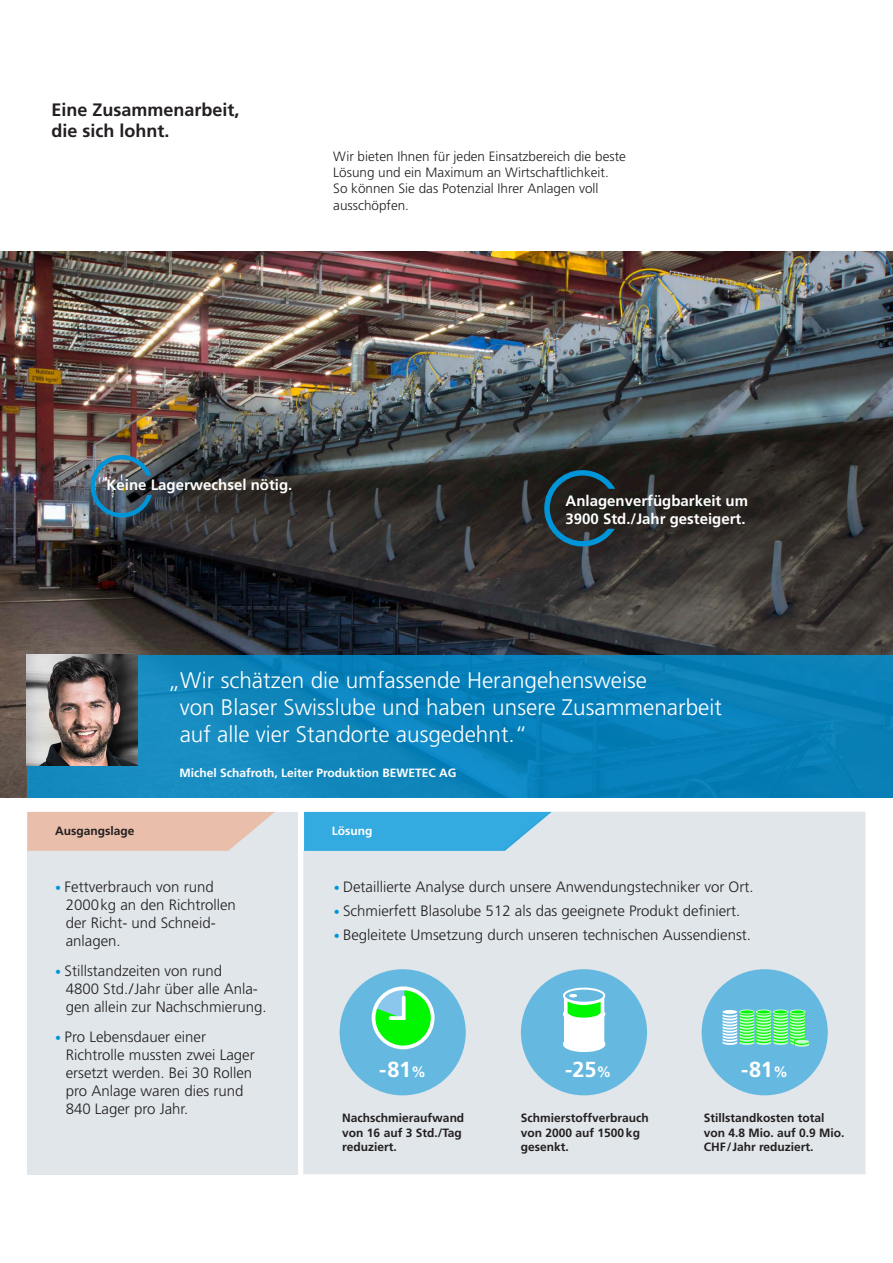
<style>
.page{position:relative;width:893px;height:1263px;background:#fff}
.page>*{position:absolute;margin:0;border:0;box-sizing:border-box;transform-origin:0 0}
.t1{font:300 22.5px/27px "Frutiger LT Std";color:#fff}
.t2{font:700 21.75px "Frutiger LT Std";color:#fff}
.t3{font:700 18px "Frutiger LT Std";color:#231f20}
.t4{font:300 15px/18px "Frutiger LT Std";color:#231f20}
.t5{font:700 15px "Frutiger LT Std";color:#fff}
.t6{font:300 13.5px/16.2px "Frutiger LT Std";color:#231f20}
.t7{font:700 12px/14.4px "Frutiger LT Std";color:#231f20}
.t8{font:700 12px "Frutiger LT Std";color:#fff}
.s1{font-weight:700;font-size:12px;color:#0095d9}
.s2{font-size:15px}
</style>
<div class="page">
<div style="left:303px;top:812px;width:562px;height:362px;background:#e0e6e9"></div>
<div style="left:27px;top:812px;width:271px;height:362px;background:#e0e6e9"></div>
<img style="left:0;top:252px;width:893px;height:546px">
<div style="left:27px;top:655px;width:866px;height:143px;background:linear-gradient(to right,#158bc0,#037cb6)"></div>
<img style="left:27px;top:655px;width:111px;height:111px">
<svg style="left:27px;top:812px;width:248px;height:39px;background:#e8c1b1"></svg>
<svg style="left:304px;top:812px;width:248px;height:39px;background:#43afe0"></svg>
<img style="left:91px;top:455px;width:61px;height:62px">
<svg style="left:544px;top:470px;width:71px;height:76px;background:#1f3640"></svg>
<div style="left:340px;top:969px;width:126px;height:126px;background:#65b9e0;border-radius:50%"></div>
<div style="left:374px;top:988px;width:59px;height:59px;background:#00f700;border-radius:50%"></div>
<div style="left:372px;top:986px;width:63px;height:63px;border:4px solid #fff;border-radius:50%"></div>
<svg style="left:375px;top:988px;width:32px;height:34px"></svg>
<div style="left:702px;top:969px;width:126px;height:126px;background:#65b9e0;border-radius:50%"></div>
<svg style="left:723px;top:1010px;width:14px;height:4px"></svg>
<div style="left:773px;top:1010px;width:15px;height:4px;border:1px solid #c5fbcb;border-radius:50%"></div>
<div style="left:756px;top:1010px;width:15px;height:4px;border:1px solid #c5fbcb;border-radius:50%"></div>
<hr style="left:740px;top:1010px;width:14px;height:4px;background:#bdf9c6;border-radius:50%">
<div style="left:739px;top:1010px;width:15px;height:4px;border:1px solid #c5fbcb;border-radius:50%"></div>
<div style="left:790px;top:1010px;width:15px;height:4px;border:1px solid #c5fbcb;border-radius:50%"></div>
<svg style="left:723px;top:1013px;width:86px;height:34px"></svg>
<svg style="left:795px;top:1040px;width:14px;height:4px"></svg>
<div style="left:521px;top:969px;width:126px;height:126px;background:#65b9e0;border-radius:50%"></div>
<svg style="left:563px;top:987px;width:43px;height:65px"></svg>
<p class="t3" style="left:52px;top:99px;width:190px">Eine Zusammenarbeit,</p>
<p class="t3" style="left:52px;top:120px;width:120px">die sich lohnt.</p>
<p class="t6" style="left:333px;top:149px;width:294px">Wir bieten Ihnen für jeden Einsatzbereich die beste<br>Lösung und ein Maximum an Wirtschaftlichkeit.</p>
<p class="t6" style="left:333px;top:181px;width:267px">So können Sie das Potenzial Ihrer Anlagen voll ausschöpfen.</p>
<p class="t5" style="left:107px;top:476px;width:187px">Keine Lagerwechsel nötig.</p>
<p class="t5" style="left:566px;top:492px;width:184px">Anlagenverfügbarkeit um</p>
<p class="t5" style="left:566px;top:510px;width:182px">3900 Std./Jahr gesteigert.</p>
<p class="t1" style="left:180px;top:667px;width:544px;text-indent:-12px">„Wir schätzen die umfassende Herangehensweise<br>von Blaser Swisslube und haben unsere Zusammenarbeit auf alle vier Standorte ausgedehnt.“</p>
<p class="t8" style="left:179px;top:765px;width:278px">Michel Schafroth, Leiter Produktion BEWETEC AG</p>
<p class="t7" style="left:55px;top:824px;width:81px">Ausgangslage</p>
<p class="t8" style="left:332px;top:824px;width:42px">Lösung</p>
<p class="t4" style="left:66px;top:877px;width:172px;text-indent:-10px"><span class="s1">•</span> Fettverbrauch von rund<br>2000kg an den Richtrollen der Richt- und Schneid-</p>
<p class="t4" style="left:66px;top:931px;width:57px">anlagen.</p>
<p class="t4" style="left:66px;top:961px;width:202px;text-indent:-10px"><span class="s1">•</span> Stillstandzeiten von rund<br>4800 Std./Jahr über alle Anla&shy;gen allein zur Nachschmierung.</p>
<p class="t4" style="left:66px;top:1027px;width:190px;text-indent:-10px"><span class="s1">•</span> Pro Lebensdauer einer<br>Richtrolle mussten zwei Lager ersetzt werden. Bei 30 Rollen pro Anlage waren dies rund<br>840 Lager pro Jahr.</p>
<p class="t4" style="left:334px;top:877px;width:421px"><span class="s1">•</span> Detaillierte Analyse durch unsere Anwendungstechniker vor Ort.</p>
<p class="t4" style="left:334px;top:901px;width:408px"><span class="s1">•</span> Schmierfett Blasolube 512 als das geeignete Produkt definiert.</p>
<p class="t4" style="left:334px;top:925px;width:419px"><span class="s1">•</span> Begleitete Umsetzung durch unseren technischen Aussendienst.</p>
<p class="t2" style="left:379px;top:1056px;width:48px">-81<span class="s2">%</span></p>
<p class="t2" style="left:565px;top:1056px;width:48px">-25<span class="s2">%</span></p>
<p class="t2" style="left:741px;top:1056px;width:48px">-81<span class="s2">%</span></p>
<p class="t7" style="left:342px;top:1111px;width:124px">Nachschmieraufwand von 16 auf 3 Std./Tag reduziert.</p>
<p class="t7" style="left:521px;top:1111px;width:129px">Schmierstoffverbrauch</p>
<p class="t7" style="left:521px;top:1125px;width:121px">von 2000 auf 1500 kg gesenkt.</p>
<p class="t7" style="left:704px;top:1111px;width:142px">Stillstandkosten total von 4.8 Mio. auf 0.9 Mio.<br>CHF/Jahr reduziert.</p>
</div>
